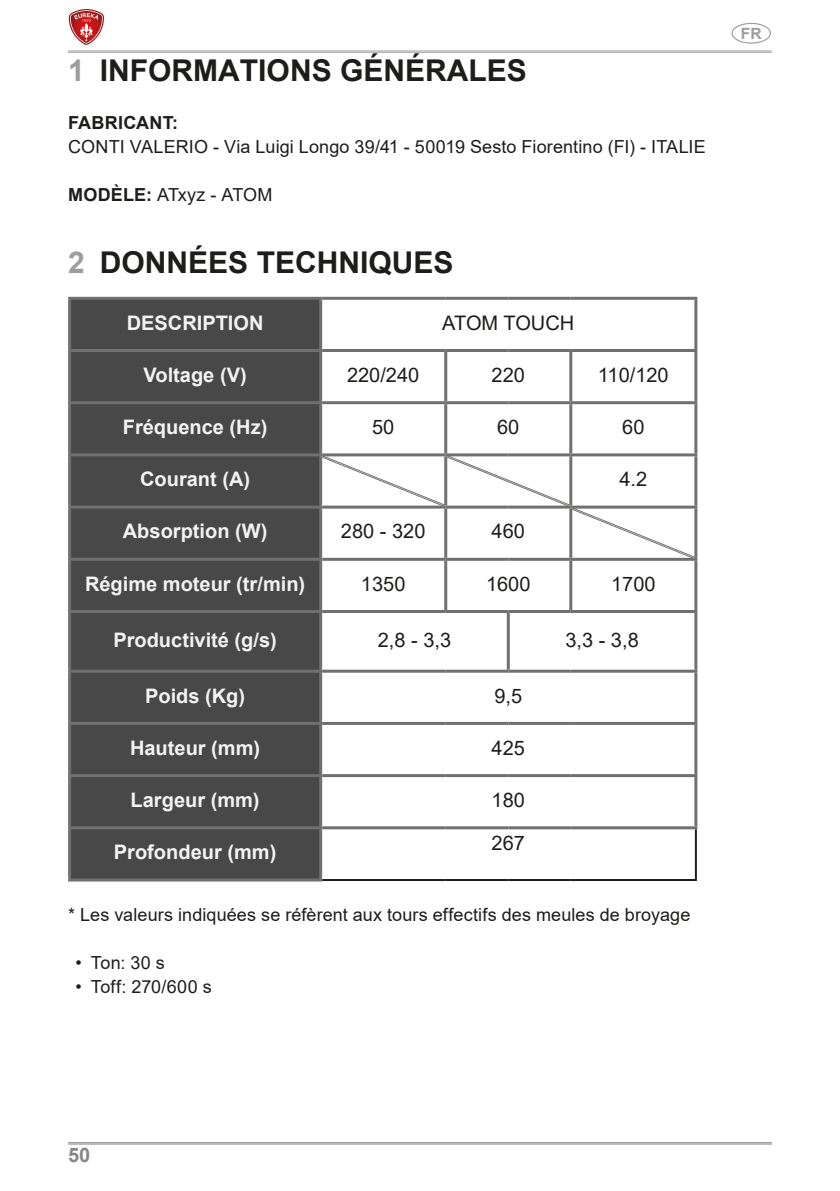
<style>
.page{position:relative;width:840px;height:1191px;background:#fff}
.page>*{position:absolute;margin:0;border:0;box-sizing:border-box;transform-origin:0 0}
.t1{font:700 30px "Arial";color:#1d1d1b}
.TABELLA_ARGOMENTI{font:700 20px "Arial";color:#f3f3f2}
.TABELLA_DATI{font:20px "Arial";color:#1d1d1b}
.t2{font:700 20px "Arial";color:#878787}
.TESTO{font:18px "Arial";letter-spacing:.005em;color:#1d1d1b}
.TESTO-2{font:18px "Arial";letter-spacing:-.015em;color:#1d1d1b}
.TESTO-3{font:700 18px "Arial";letter-spacing:.015em;color:#1d1d1b}
.t3{font:700 15.6px "Arial";color:#9d9d9d}
.s1{color:#9d9d9d}
.s2{font-weight:700}
</style>
<div class="page">
<svg style="left:69px;top:9px;width:35px;height:36px"></svg>
<hr style="left:68px;top:50px;width:703px;height:1px;background:#a2a2a1">
<hr style="left:68px;top:52px;width:703px;height:1px;background:#a2a2a1">
<hr style="left:68px;top:1142px;width:703px;height:1px;background:#878787">
<hr style="left:68px;top:1143px;width:703px;height:1px;background:#878787">
<div style="left:731px;top:23px;width:39px;height:21px;border:1px solid #9d9d9d;border-radius:50%"></div>
<div style="left:71px;top:300px;width:248px;height:578px;background:#484848"></div>
<hr style="left:68px;top:349px;width:254px;height:3px;background:#70706f">
<hr style="left:68px;top:401px;width:254px;height:3px;background:#70706f">
<hr style="left:68px;top:453px;width:254px;height:3px;background:#70706f">
<hr style="left:68px;top:505px;width:254px;height:3px;background:#70706f">
<hr style="left:68px;top:558px;width:254px;height:3px;background:#70706f">
<hr style="left:68px;top:610px;width:254px;height:3px;background:#70706f">
<hr style="left:68px;top:669px;width:254px;height:3px;background:#70706f">
<hr style="left:68px;top:722px;width:254px;height:3px;background:#70706f">
<hr style="left:68px;top:774px;width:254px;height:3px;background:#70706f">
<hr style="left:68px;top:826px;width:254px;height:3px;background:#70706f">
<hr style="left:322px;top:349px;width:123px;height:3px;background:#70706f">
<hr style="left:445px;top:349px;width:63px;height:3px;background:#70706f">
<hr style="left:444px;top:352px;width:3px;height:49px;background:#70706f">
<hr style="left:508px;top:349px;width:62px;height:3px;background:#70706f">
<hr style="left:570px;top:349px;width:127px;height:3px;background:#70706f">
<hr style="left:569px;top:352px;width:3px;height:49px;background:#70706f">
<hr style="left:322px;top:401px;width:123px;height:3px;background:#70706f">
<hr style="left:445px;top:401px;width:63px;height:3px;background:#70706f">
<hr style="left:444px;top:404px;width:3px;height:49px;background:#70706f">
<hr style="left:508px;top:401px;width:62px;height:3px;background:#70706f">
<hr style="left:570px;top:401px;width:127px;height:3px;background:#70706f">
<hr style="left:569px;top:404px;width:3px;height:49px;background:#70706f">
<hr style="left:570px;top:453px;width:127px;height:3px;background:#70706f">
<hr style="left:322px;top:558px;width:123px;height:3px;background:#70706f">
<hr style="left:445px;top:558px;width:63px;height:3px;background:#70706f">
<hr style="left:444px;top:561px;width:3px;height:49px;background:#70706f">
<hr style="left:508px;top:558px;width:62px;height:3px;background:#70706f">
<hr style="left:569px;top:561px;width:3px;height:49px;background:#70706f">
<hr style="left:506px;top:613px;width:3px;height:56px;background:#70706f">
<hr style="left:322px;top:722px;width:123px;height:3px;background:#70706f">
<hr style="left:445px;top:722px;width:63px;height:3px;background:#70706f">
<hr style="left:508px;top:722px;width:62px;height:3px;background:#70706f">
<hr style="left:570px;top:722px;width:127px;height:3px;background:#70706f">
<hr style="left:322px;top:774px;width:123px;height:3px;background:#70706f">
<hr style="left:445px;top:774px;width:63px;height:3px;background:#70706f">
<hr style="left:508px;top:774px;width:62px;height:3px;background:#70706f">
<hr style="left:570px;top:774px;width:127px;height:3px;background:#70706f">
<hr style="left:694px;top:829px;width:2px;height:50px;background:#1d1d1b">
<hr style="left:322px;top:879px;width:123px;height:2px;background:#1d1d1b">
<hr style="left:445px;top:879px;width:63px;height:2px;background:#1d1d1b">
<hr style="left:508px;top:879px;width:62px;height:2px;background:#1d1d1b">
<hr style="left:570px;top:879px;width:126px;height:2px;background:#1d1d1b">
<hr style="left:68px;top:297px;width:254px;height:3px;background:#70706f">
<hr style="left:68px;top:300px;width:3px;height:49px;background:#70706f">
<hr style="left:68px;top:352px;width:3px;height:49px;background:#70706f">
<hr style="left:68px;top:404px;width:3px;height:49px;background:#70706f">
<hr style="left:68px;top:456px;width:3px;height:49px;background:#70706f">
<hr style="left:68px;top:508px;width:3px;height:50px;background:#70706f">
<hr style="left:68px;top:561px;width:3px;height:49px;background:#70706f">
<hr style="left:68px;top:613px;width:3px;height:56px;background:#70706f">
<hr style="left:68px;top:672px;width:3px;height:50px;background:#70706f">
<hr style="left:68px;top:725px;width:3px;height:49px;background:#70706f">
<hr style="left:68px;top:777px;width:3px;height:49px;background:#70706f">
<hr style="left:68px;top:829px;width:3px;height:49px;background:#70706f">
<hr style="left:319px;top:829px;width:3px;height:49px;background:#70706f">
<hr style="left:68px;top:878px;width:254px;height:3px;background:#70706f">
<hr style="left:322px;top:297px;width:123px;height:3px;background:#70706f">
<hr style="left:445px;top:297px;width:63px;height:3px;background:#70706f">
<hr style="left:508px;top:297px;width:62px;height:3px;background:#70706f">
<hr style="left:570px;top:297px;width:127px;height:3px;background:#70706f">
<hr style="left:694px;top:300px;width:3px;height:49px;background:#70706f">
<hr style="left:694px;top:352px;width:3px;height:49px;background:#70706f">
<hr style="left:694px;top:404px;width:3px;height:49px;background:#70706f">
<hr style="left:694px;top:456px;width:3px;height:49px;background:#70706f">
<hr style="left:694px;top:561px;width:3px;height:49px;background:#70706f">
<hr style="left:694px;top:672px;width:3px;height:50px;background:#70706f">
<hr style="left:694px;top:725px;width:3px;height:49px;background:#70706f">
<hr style="left:694px;top:777px;width:3px;height:49px;background:#70706f">
<hr style="left:322px;top:826px;width:123px;height:3px;background:#70706f">
<hr style="left:445px;top:826px;width:63px;height:3px;background:#70706f">
<hr style="left:508px;top:826px;width:62px;height:3px;background:#70706f">
<hr style="left:570px;top:826px;width:127px;height:3px;background:#70706f">
<hr style="left:319px;top:300px;width:3px;height:49px;background:#70706f">
<hr style="left:319px;top:352px;width:3px;height:49px;background:#70706f">
<hr style="left:319px;top:404px;width:3px;height:49px;background:#70706f">
<hr style="left:319px;top:508px;width:3px;height:50px;background:#70706f">
<hr style="left:319px;top:561px;width:3px;height:49px;background:#70706f">
<hr style="left:319px;top:672px;width:3px;height:50px;background:#70706f">
<hr style="left:319px;top:725px;width:3px;height:49px;background:#70706f">
<hr style="left:319px;top:777px;width:3px;height:49px;background:#70706f">
<hr style="left:322px;top:610px;width:123px;height:3px;background:#70706f">
<hr style="left:445px;top:610px;width:63px;height:3px;background:#70706f">
<hr style="left:508px;top:610px;width:62px;height:3px;background:#70706f">
<hr style="left:570px;top:610px;width:127px;height:3px;background:#70706f">
<hr style="left:694px;top:613px;width:3px;height:56px;background:#70706f">
<hr style="left:322px;top:669px;width:123px;height:3px;background:#70706f">
<hr style="left:445px;top:669px;width:63px;height:3px;background:#70706f">
<hr style="left:508px;top:669px;width:62px;height:3px;background:#70706f">
<hr style="left:570px;top:669px;width:127px;height:3px;background:#70706f">
<hr style="left:319px;top:613px;width:3px;height:56px;background:#70706f">
<hr style="left:322px;top:453px;width:123px;height:3px;background:#70706f">
<hr style="left:445px;top:453px;width:63px;height:3px;background:#70706f">
<hr style="left:508px;top:453px;width:62px;height:3px;background:#70706f">
<hr style="left:319px;top:456px;width:3px;height:49px;background:#70706f">
<hr style="left:570px;top:505px;width:127px;height:3px;background:#70706f">
<hr style="left:694px;top:508px;width:3px;height:50px;background:#70706f">
<hr style="left:570px;top:558px;width:127px;height:3px;background:#70706f">
<svg style="left:322px;top:456px;width:372px;height:102px"></svg>
<p class="t1" style="left:68px;top:49px;width:460px"><span class="s1">1</span> INFORMATIONS GÉNÉRALES</p>
<p class="TESTO-3" style="left:68px;top:110px;width:111px">FABRICANT:</p>
<p class="TESTO" style="left:68px;top:134px;width:639px">CONTI VALERIO - Via Luigi Longo 39/41 - 50019 Sesto Fiorentino (FI) - ITALIE</p>
<p class="TESTO-2" style="left:68px;top:182px;width:206px"><span class="s2">MODÈLE:</span> ATxyz - ATOM</p>
<p class="t1" style="left:68px;top:241px;width:387px"><span class="s1">2</span> DONNÉES TECHNIQUES</p>
<p class="TABELLA_ARGOMENTI" style="left:127px;top:308px;width:138px">DESCRIPTION</p>
<p class="TABELLA_DATI" style="left:442px;top:309px;width:133px">ATOM TOUCH</p>
<p class="TABELLA_ARGOMENTI" style="left:143px;top:361px;width:104px">Voltage (V)</p>
<p class="TABELLA_DATI" style="left:347px;top:361px;width:74px">220/240</p>
<p class="TABELLA_DATI" style="left:491px;top:361px;width:35px">220</p>
<p class="TABELLA_DATI" style="left:597px;top:361px;width:72px">110/120</p>
<p class="TABELLA_ARGOMENTI" style="left:123px;top:413px;width:146px">Fréquence (Hz)</p>
<p class="TABELLA_DATI" style="left:372px;top:413px;width:24px">50</p>
<p class="TABELLA_DATI" style="left:497px;top:413px;width:24px">60</p>
<p class="TABELLA_DATI" style="left:622px;top:413px;width:24px">60</p>
<p class="TABELLA_ARGOMENTI" style="left:140px;top:465px;width:111px">Courant (A)</p>
<p class="TABELLA_DATI" style="left:619px;top:465px;width:29px">4.2</p>
<p class="TABELLA_ARGOMENTI" style="left:123px;top:517px;width:146px">Absorption (W)</p>
<p class="TABELLA_DATI" style="left:341px;top:517px;width:86px">280 - 320</p>
<p class="TABELLA_DATI" style="left:491px;top:517px;width:35px">460</p>
<p class="TABELLA_ARGOMENTI" style="left:85px;top:569px;width:222px">Régime moteur (tr/min)</p>
<p class="TABELLA_DATI" style="left:361px;top:570px;width:46px">1350</p>
<p class="TABELLA_DATI" style="left:485px;top:570px;width:46px">1600</p>
<p class="TABELLA_DATI" style="left:610px;top:570px;width:46px">1700</p>
<p class="TABELLA_ARGOMENTI" style="left:113px;top:625px;width:165px">Productivité (g/s)</p>
<p class="TABELLA_DATI" style="left:377px;top:626px;width:75px">2,8 - 3,3</p>
<p class="TABELLA_DATI" style="left:565px;top:626px;width:75px">3,3 - 3,8</p>
<p class="TABELLA_ARGOMENTI" style="left:145px;top:681px;width:101px">Poids (Kg)</p>
<p class="TABELLA_DATI" style="left:494px;top:681px;width:29px">9,5</p>
<p class="TABELLA_ARGOMENTI" style="left:130px;top:733px;width:131px">Hauteur (mm)</p>
<p class="TABELLA_DATI" style="left:491px;top:734px;width:35px">425</p>
<p class="TABELLA_ARGOMENTI" style="left:130px;top:785px;width:130px">Largeur (mm)</p>
<p class="TABELLA_DATI" style="left:491px;top:786px;width:35px">180</p>
<p class="TABELLA_ARGOMENTI" style="left:114px;top:838px;width:164px">Profondeur (mm)</p>
<p class="TABELLA_DATI" style="left:491px;top:829px;width:35px">267</p>
<p class="TESTO" style="left:68px;top:902px;width:623px">* Les valeurs indiquées se réfèrent aux tours effectifs des meules de broyage</p>
<p class="TESTO" style="left:75px;top:950px;width:91px">• Ton: 30 s</p>
<p class="TESTO" style="left:75px;top:974px;width:138px">• Toff: 270/600 s</p>
<p class="t3" style="left:740px;top:23px;width:22px">FR</p>
<p class="t2" style="left:68px;top:1140px;width:24px">50</p>
</div>
